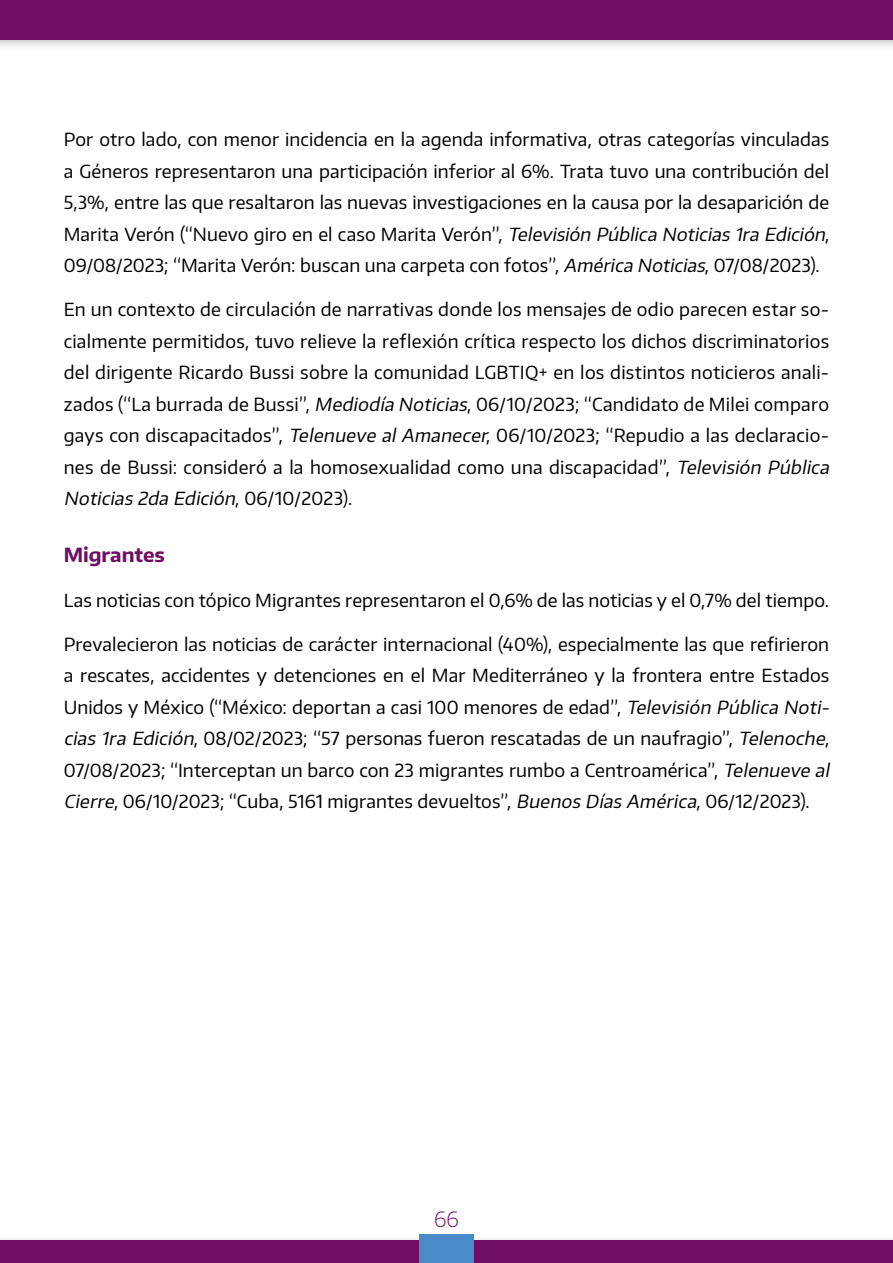
<style>
.page{position:relative;width:893px;height:1263px;background:#fff}
.page>*{position:absolute;margin:0;border:0;box-sizing:border-box;transform-origin:0 0}
.t1{font:200 21px "Encode Sans";color:#6f0e62}
.t2{font:700 19.5px "Encode Sans";letter-spacing:-.005em;color:#6f0e62}
.t3{font:18px/31.5px "Encode Sans";letter-spacing:.01em;color:#000}
.s1{font-style:italic}
</style>
<div class="page">
<div style="left:0;top:0;width:893px;height:52px;background:#000;opacity:.25"></div>
<div style="left:0;top:0;width:893px;height:40px;background:#6f0e62"></div>
<div style="left:0;top:1233px;width:893px;height:30px;background:#fbfbfb"></div>
<div style="left:0;top:1239px;width:893px;height:24px;background:#6f0e62"></div>
<div style="left:419px;top:1234px;width:55px;height:29px;background:#4a8cc9"></div>
<p class="t3" style="left:64px;top:123px;width:767px;text-align:justify">Por otro lado, con menor incidencia en la agenda informativa, otras categorías vinculadas a Géneros representaron una participación inferior al 6%. Trata tuvo una contribución del 5,3%, entre las que resaltaron las nuevas investigaciones en la causa por la desaparición de Marita Verón (“Nuevo giro en el caso Marita Verón”, <span class="s1">Televisión Pública Noticias 1ra Edición</span>, 09/08/2023; “Marita Verón: buscan una carpeta con fotos”, <span class="s1">América Noticias</span>, 07/08/2023).</p>
<p class="t3" style="left:64px;top:293px;width:771px">En un contexto de circulación de narrativas donde los mensajes de odio parecen estar so&shy;cialmente permitidos, tuvo relieve la reflexión crítica respecto los dichos discriminatorios del dirigente Ricardo Bussi sobre la comunidad LGBTIQ+ en los distintos noticieros anali&shy;zados (“La burrada de Bussi”, <span class="s1">Mediodía Noticias</span>, 06/10/2023; “Candidato de Milei comparo gays con discapacitados”, <span class="s1">Telenueve al Amanecer</span>, 06/10/2023; “Repudio a las declaracio&shy;nes de Bussi: consideró a la homosexualidad como una discapacidad”, <span class="s1">Televisión Pública Noticias 2da Edición</span>, 0 6 / 1 0 / 2 0 2 3 ) .</p>
<p class="t2" style="left:64px;top:542px;width:103px">Migrantes</p>
<p class="t3" style="left:64px;top:584px;width:767px">Las noticias con tópico Migrantes representaron el 0,6% de las noticias y el 0,7% del tiempo.</p>
<p class="t3" style="left:64px;top:628px;width:771px">Prevalecieron las noticias de carácter internacional (40%), especialmente las que refirieron a rescates, accidentes y detenciones en el Mar Mediterráneo y la frontera entre Estados Unidos y México (“México: deportan a casi 100 menores de edad”, <span class="s1">Televisión Pública Noti&shy;cias 1ra Edición</span>, 08/02/2023; “57 personas fueron rescatadas de un naufragio”, <span class="s1">Telenoche</span>, 07/08/2023; “Interceptan un barco con 23 migrantes rumbo a Centroamérica”, <span class="s1">Telenueve al Cierre</span>, 06/10/2023; “Cuba, 5161 migrantes devueltos”, <span class="s1">Buenos Días América</span>, 06/12/2023).</p>
<p class="t1" style="left:434px;top:1205px;width:26px">66</p>
</div>
